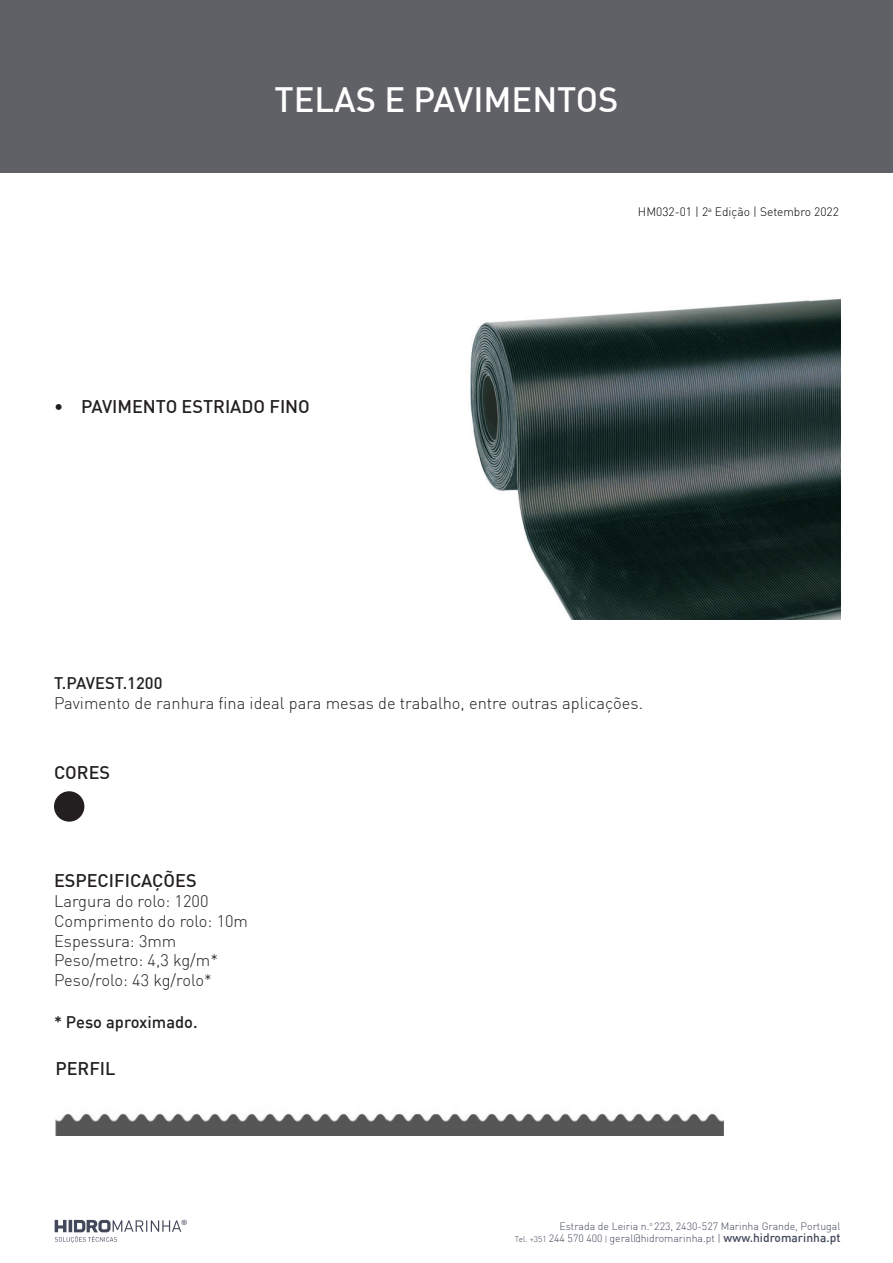
<style>
.page{position:relative;width:893px;height:1263px;background:#fff}
.page>*{position:absolute;margin:0;border:0;box-sizing:border-box;transform-origin:0 0}
.t1{font:500 34.5px "DIN";color:#fff}
.t2{font:500 18px "DIN";color:#231f20}
.t3{font:300 16.5px "DIN";color:#231f20}
.t4{font:500 16.5px "DIN";color:#231f20}
.t5{font:300 12px "DIN";color:#000}
.t6{font:300 10.5px/12px "DIN";color:#43495b;text-align:right}
.t7{font:500 7.35px "DIN";color:#43495b}
.s1{font-size:8.25px}
.s2{font-weight:500;font-size:12px}
</style>
<div class="page">
<div style="left:0;top:0;width:893px;height:172px;background:#606167"></div>
<svg style="left:55px;top:1220px;width:126px;height:23px"></svg>
<div style="left:54px;top:791px;width:30px;height:31px;background:#231f20;border-radius:50%"></div>
<img style="left:470px;top:298px;width:370px;height:321px">
<img style="left:55px;top:1113px;width:669px;height:22px">
<h1 class="t1" style="left:274px;top:78px;width:346px">TELAS E PAVIMENTOS</h1>
<p class="t5" style="left:638px;top:204px;width:202px">HM032-01 | 2<sup>a</sup> Edição | Setembro 2022</p>
<p class="t2" style="left:54px;top:395px;width:257px">• PAVIMENTO ESTRIADO FINO</p>
<p class="t4" style="left:54px;top:672px;width:110px">T.PAVEST.1200</p>
<p class="t3" style="left:54px;top:693px;width:591px">Pavimento de ranhura fina ideal para mesas de trabalho, entre outras aplicações.</p>
<p class="t2" style="left:54px;top:761px;width:58px">CORES</p>
<p class="t2" style="left:54px;top:869px;width:144px">ESPECIFICAÇÕES</p>
<p class="t3" style="left:54px;top:891px;width:156px">Largura do rolo: 1200</p>
<p class="t3" style="left:54px;top:910px;width:196px">Comprimento do rolo: 10m</p>
<p class="t3" style="left:54px;top:930px;width:124px">Espessura: 3mm</p>
<p class="t3" style="left:54px;top:950px;width:166px">Peso/metro: 4,3 kg/m*</p>
<p class="t3" style="left:54px;top:970px;width:159px">Peso/rolo: 43 kg/rolo*</p>
<p class="t4" style="left:54px;top:1011px;width:145px">* Peso aproximado.</p>
<p class="t2" style="left:55px;top:1057px;width:62px">PERFIL</p>
<p class="t7" style="left:181px;top:1218px;width:8px">®</p>
<p class="t6" style="left:515px;top:1220px;width:327px">Estrada de Leiria n.<sup>o</sup> 223, 2430-527 Marinha Grande, Portugal<br><span class="s1">Tel. +351</span> 244 570 400 <span class="s1">|</span> geral@hidromarinha.pt | <span class="s2">www.hidromarinha.pt</span></p>
</div>
